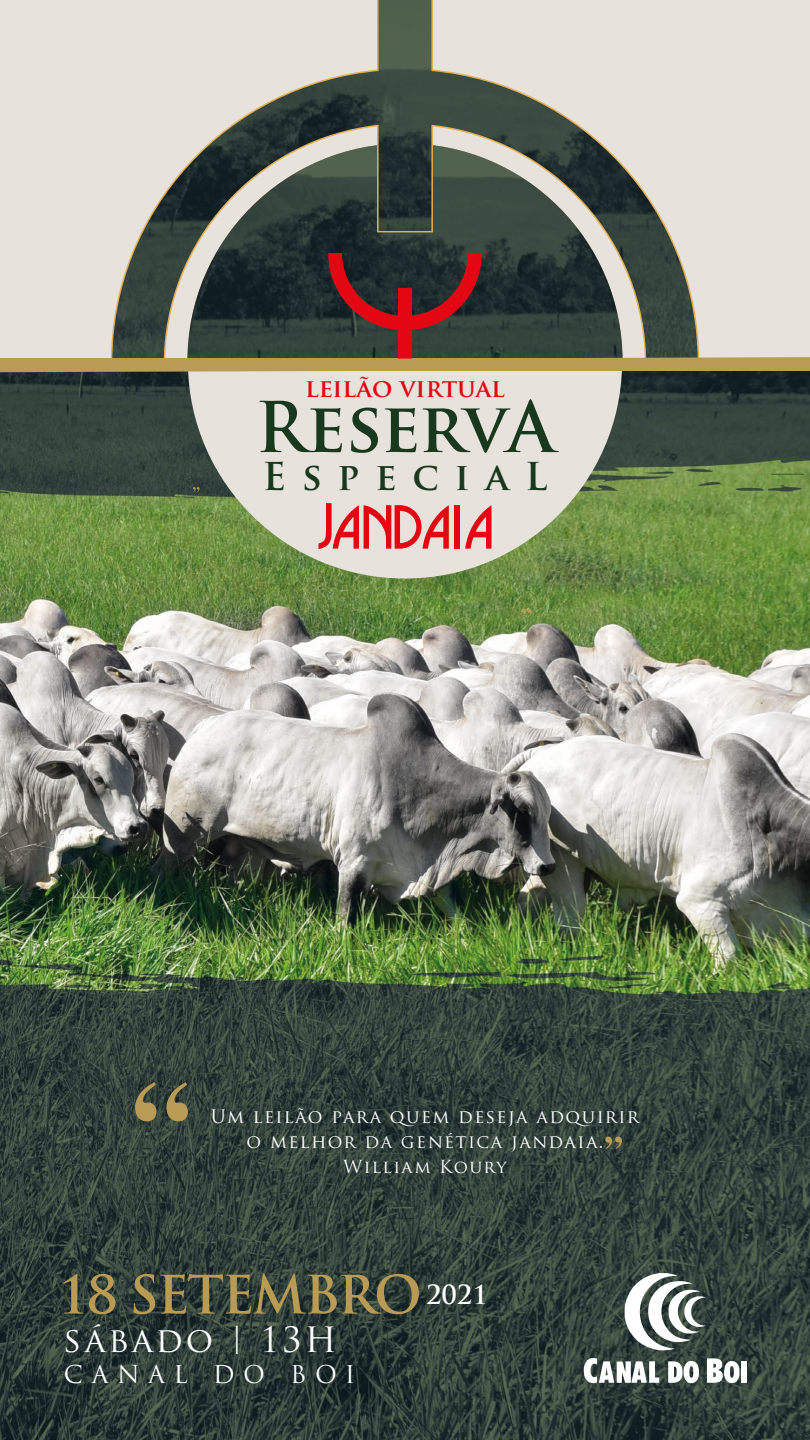
<style>
.page{position:relative;width:810px;height:1440px;background:#fff}
.page>*{position:absolute;margin:0;border:0;box-sizing:border-box;transform-origin:0 0}
.t1{font:700 68.03px "Trajan Pro";letter-spacing:-.01em;color:#19391f}
.t2{font:700 51.53px "Trajan Pro";letter-spacing:-.04em;color:#b99b54}
.t3{font:700 37.42px "Trajan Pro";letter-spacing:.42em;color:#19391f}
.t4{font:33.97px "Trajan Pro";letter-spacing:.08em;color:#fff}
.t5{font:700 24.67px "Trajan Pro";color:#e30613}
.t6{font:23.92px "Trajan Pro";letter-spacing:.36em;color:#fff}
.t7{font:18.3px/25px "Trajan Pro";letter-spacing:.08em;color:#fff;text-align:center}
.t8{font:17.55px "Trajan Pro";letter-spacing:.08em;color:#fff}
</style>
<div class="page">
<div style="left:0;top:0;width:810px;height:1219px;background:#e8e2dd"></div>
<img style="left:0;top:372px;width:810px;height:1068px">
<svg style="left:132px;top:0;width:546px;height:253px"></svg>
<div style="left:454px;top:505px;width:6px;height:43px;background:#e30613"></div>
<svg style="left:465px;top:505px;width:27px;height:44px"></svg>
<svg style="left:319px;top:503px;width:130px;height:46px"></svg>
<svg style="left:193px;top:487px;width:7px;height:5px"></svg>
<svg style="left:521px;top:609px;width:11px;height:8px"></svg>
<hr style="left:771px;top:459px;width:33px;height:1px;background:#395b26">
<hr style="left:771px;top:474px;width:33px;height:1px;background:#395b26">
<svg style="left:0;top:253px;width:810px;height:119px"></svg>
<svg style="left:135px;top:1082px;width:53px;height:39px;background:#6b6644"></svg>
<svg style="left:605px;top:1137px;width:17px;height:12px"></svg>
<div style="left:742px;top:1361px;width:5px;height:22px;background:#fff"></div>
<svg style="left:584px;top:1358px;width:75px;height:25px"></svg>
<svg style="left:668px;top:1361px;width:31px;height:22px"></svg>
<svg style="left:625px;top:1273px;width:81px;height:77px"></svg>
<svg style="left:707px;top:1358px;width:32px;height:25px"></svg>
<h3 class="t5" style="left:305px;top:373px;width:201px">leilão virtual</h3>
<h1 class="t1" style="left:255px;top:385px;width:301px">ReservA</h1>
<h3 class="t3" style="left:262px;top:453px;width:287px">EspeciaL</h3>
<p class="t7" style="left:211px;top:1104px;width:430px">Um leilão para quem deseja adquirir o melhor da genética jandaia.</p>
<p class="t8" style="left:343px;top:1155px;width:165px">William Koury</p>
<h2 class="t2" style="left:58px;top:1263px;width:432px">18 SETEMBRO <sup>2021</sup></h2>
<h3 class="t4" style="left:64px;top:1319px;width:275px">sábado <sup>|</sup> 13H</h3>
<h3 class="t6" style="left:64px;top:1359px;width:293px">CANAL DO BOI</h3>
</div>
